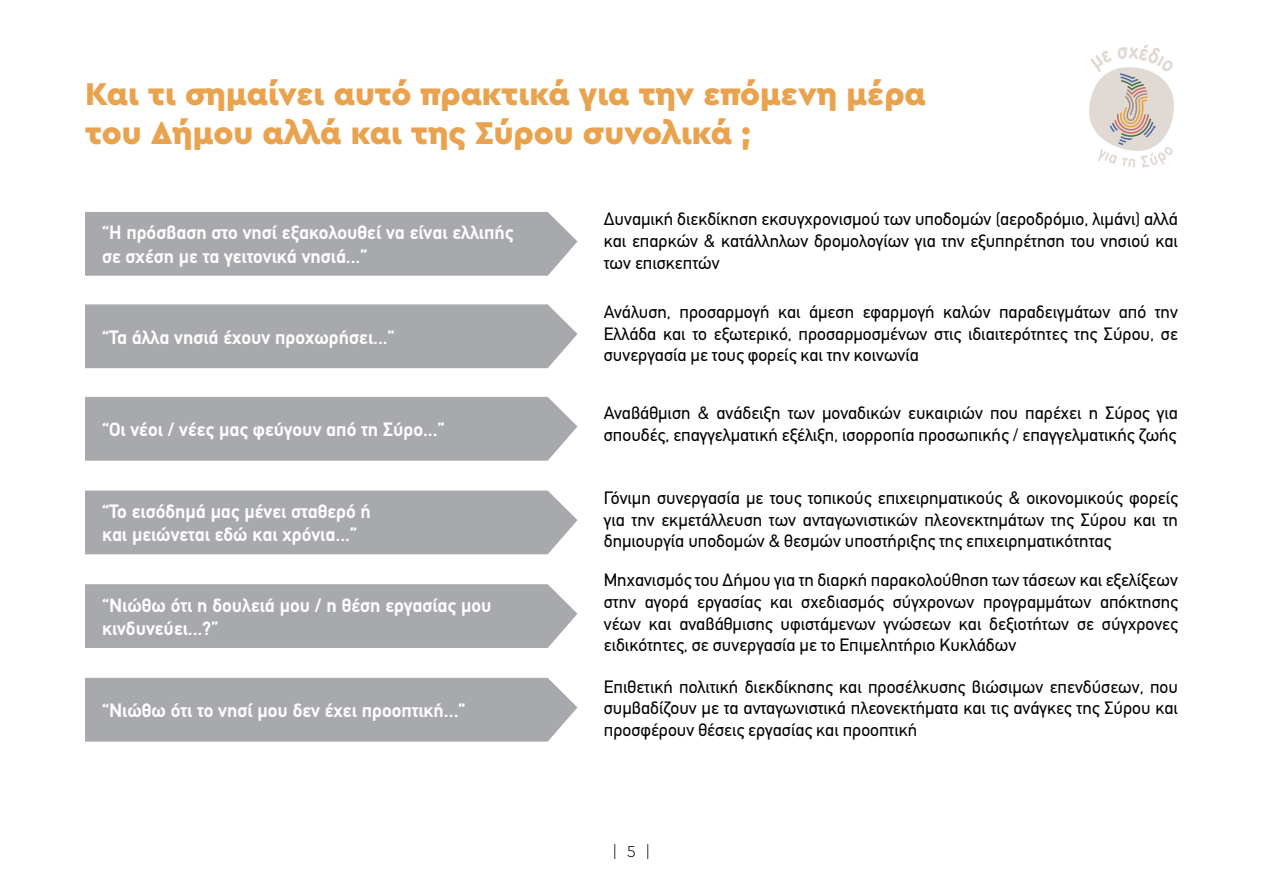
<style>
.page{position:relative;width:1263px;height:893px;background:#fff}
.page>*{position:absolute;margin:0;border:0;box-sizing:border-box;transform-origin:0 0}
.t1{font:900 33px/39.6px "Cera Pro";color:#e9a24d}
.t2{font:700 19.5px/23.4px "PF Din Text";color:#fff}
.t3{font:18px/21.6px "PF Din Text";color:#000;text-align:justify}
.t4{font:300 16.5px "Cera Pro";color:#000}
</style>
<div class="page">
<div style="left:85px;top:212px;width:492px;height:64px;background:#a7a9ac"></div>
<div style="left:85px;top:304px;width:492px;height:64px;background:#a7a9ac"></div>
<div style="left:85px;top:397px;width:492px;height:64px;background:#a7a9ac"></div>
<div style="left:85px;top:491px;width:492px;height:63px;background:#a7a9ac"></div>
<div style="left:85px;top:584px;width:492px;height:64px;background:#a7a9ac"></div>
<svg style="left:1089px;top:44px;width:85px;height:124px"></svg>
<div style="left:85px;top:678px;width:492px;height:64px;background:#a7a9ac"></div>
<h1 class="t1" style="left:85px;top:72px;width:842px">Και τι σημαίνει αυτό πρακτικά για την επόμενη μέρα του Δήμου αλλά και της Σύρου συνολικά ;</h1>
<p class="t2" style="left:102px;top:221px;width:413px">“Η πρόσβαση στο νησί εξακολουθεί να είναι ελλιπής σε σχέση με τα γειτονικά νησιά...”</p>
<p class="t2" style="left:102px;top:325px;width:294px">“Τα άλλα νησιά έχουν προχωρήσει...”</p>
<p class="t2" style="left:102px;top:418px;width:344px">“Οι νέοι / νέες μας φεύγουν από τη Σύρο...”</p>
<p class="t2" style="left:102px;top:500px;width:270px">“Το εισόδημά μας μένει σταθερό ή και μειώνεται εδώ και χρόνια...”</p>
<p class="t2" style="left:102px;top:593px;width:391px">“Νιώθω ότι η δουλειά μου / η θέση εργασίας μου κινδυνεύει...?”</p>
<p class="t2" style="left:102px;top:699px;width:365px">“Νιώθω ότι το νησί μου δεν έχει προοπτική...”</p>
<p class="t3" style="left:604px;top:209px;width:576px">Δυναμική διεκδίκηση εκσυγχρονισμού των υποδομών (αεροδρόμιο, λιμάνι) αλλά και επαρκών &amp; κατάλληλων δρομολογίων για την εξυπηρέτηση του νησιού και των επισκεπτών</p>
<p class="t3" style="left:604px;top:301px;width:576px">Ανάλυση, προσαρμογή και άμεση εφαρμογή καλών παραδειγμάτων από την Ελλάδα και το εξωτερικό, προσαρμοσμένων στις ιδιαιτερότητες της Σύρου, σε συνεργασία με τους φορείς και την κοινωνία</p>
<p class="t3" style="left:604px;top:402px;width:575px">Αναβάθμιση &amp; ανάδειξη των μοναδικών ευκαιριών που παρέχει η Σύρος για σπουδές, επαγγελματική εξέλιξη, ισορροπία προσωπικής / επαγγελματικής ζωής</p>
<p class="t3" style="left:604px;top:487px;width:576px">Γόνιμη συνεργασία με τους τοπικούς επιχειρηματικούς &amp; οικονομικούς φορείς για την εκμετάλλευση των ανταγωνιστικών πλεονεκτημάτων της Σύρου και τη δημιουργία υποδομών &amp; θεσμών υποστήριξης της επιχειρηματικότητας</p>
<p class="t3" style="left:604px;top:570px;width:576px">Μηχανισμός του Δήμου για τη διαρκή παρακολούθηση των τάσεων και εξελίξεων στην αγορά εργασίας και σχεδιασμός σύγχρονων προγραμμάτων απόκτησης νέων και αναβάθμισης υφιστάμενων γνώσεων και δεξιοτήτων σε σύγχρονες ειδικότητες, σε συνεργασία με το Επιμελητήριο Κυκλάδων</p>
<p class="t3" style="left:604px;top:676px;width:576px">Επιθετική πολιτική διεκδίκησης και προσέλκυσης βιώσιμων επενδύσεων, που συμβαδίζουν με τα ανταγωνιστικά πλεονεκτήματα και τις ανάγκες της Σύρου και προσφέρουν θέσεις εργασίας και προοπτική</p>
<p class="t4" style="left:612px;top:841px;width:40px">| 5 |</p>
</div>
